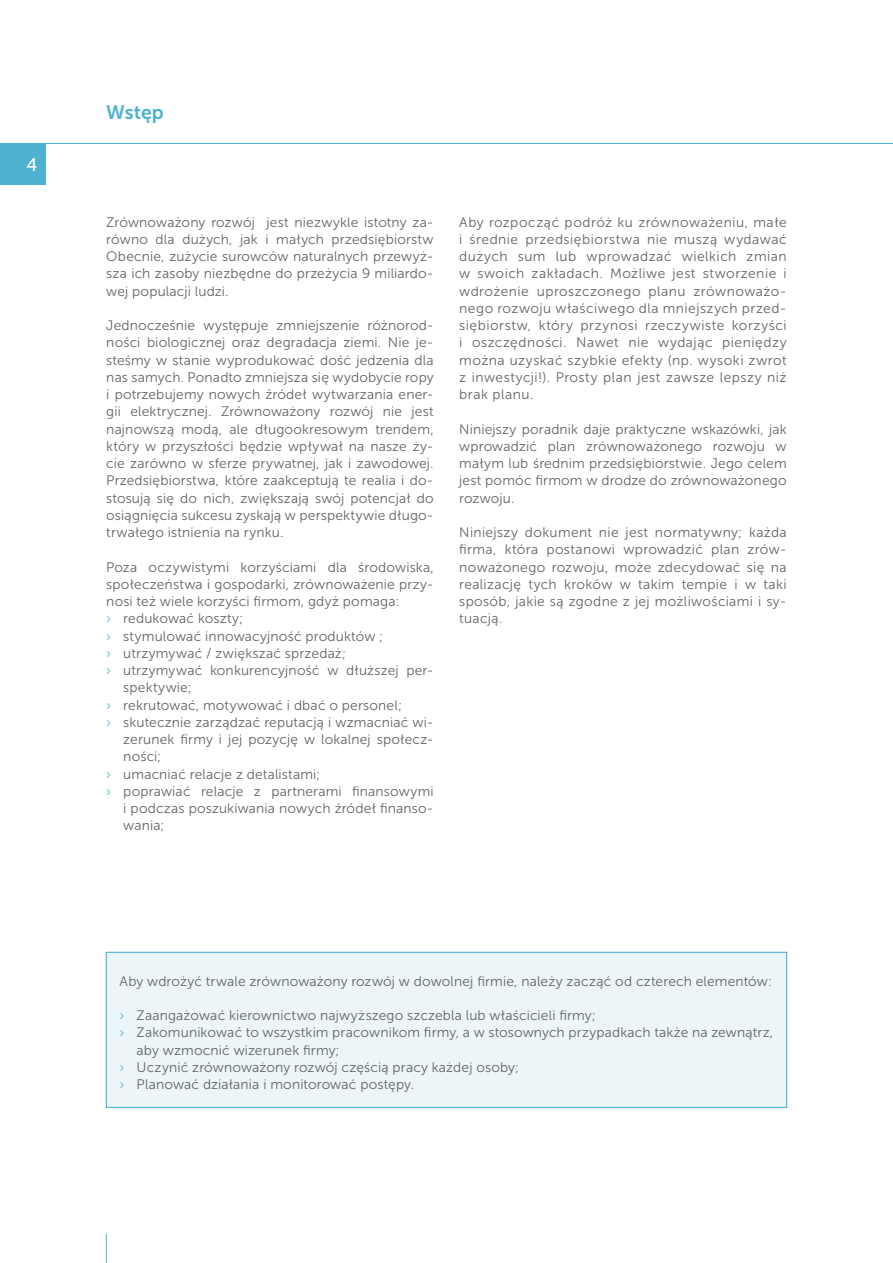
<style>
.page{position:relative;width:893px;height:1263px;background:#fff}
.page>*{position:absolute;margin:0;border:0;box-sizing:border-box;transform-origin:0 0}
.t1{font:19.5px "Museo Sans 700";color:#4fb3cf}
.t2{font:18px "Museo Sans 500";color:#fff}
.t3{font:13.8px/17.2px "Museo Sans 300";letter-spacing:.015em;color:#636466;text-align:justify}
.s1{color:#4fb3cf}
</style>
<div class="page">
<hr style="left:106px;top:1233px;width:1px;height:30px;background:#4fb3cf">
<hr style="left:0;top:143px;width:893px;height:1px;background:#4fb3cf">
<div style="left:0;top:143px;width:46px;height:41px;background:#4fb3cf"></div>
<div style="left:106px;top:952px;width:681px;height:155px;background:#ecf5f8"></div>
<div style="left:106px;top:952px;width:681px;height:156px;border:1px solid #4fb3cf"></div>
<h2 class="t2" style="left:27px;top:154px;width:12px">4</h2>
<h1 class="t1" style="left:106px;top:101px;width:59px">Wstęp</h1>
<p class="t3" style="left:106px;top:213px;width:329px">Zrównoważony rozwój jest niezwykle istotny za&shy;równo dla dużych, jak i małych przedsiębiorstw Obecnie, zużycie surowców naturalnych przewyż&shy;sza ich zasoby niezbędne do przeżycia 9 miliardo&shy;wej populacji ludzi.</p>
<p class="t3" style="left:106px;top:317px;width:329px">Jednocześnie występuje zmniejszenie różnorod&shy;ności biologicznej oraz degradacja ziemi. Nie je&shy;steśmy w stanie wyprodukować dość jedzenia dla nas samych. Ponadto zmniejsza się wydobycie ropy i potrzebujemy nowych źródeł wytwarzania ener&shy;gii elektrycznej. Zrównoważony rozwój nie jest najnowszą modą, ale długookresowym trendem, który w przyszłości będzie wpływał na nasze ży&shy;cie zarówno w sferze prywatnej, jak i zawodowej.<br>Przedsiębiorstwa, które zaakceptują te realia i do&shy;stosują się do nich, zwiększają swój potencjał do osiągnięcia sukcesu zyskają w perspektywie długo&shy;trwałego istnienia na rynku.</p>
<p class="t3" style="left:106px;top:558px;width:329px">Poza oczywistymi korzyściami dla środowiska,</p>
<p class="t3" style="left:106px;top:575px;width:329px">społeczeństwa i gospodarki, zrównoważenie przy-</p>
<p class="t3" style="left:106px;top:593px;width:295px">nosi też wiele korzyści firmom, gdyż pomaga:</p>
<p class="t3" style="left:106px;top:610px;width:138px"><span class="s1">›</span> redukować koszty;</p>
<p class="t3" style="left:106px;top:627px;width:279px"><span class="s1">›</span> stymulować innowacyjność produktów ;</p>
<p class="t3" style="left:106px;top:644px;width:241px"><span class="s1">›</span> utrzymywać / zwiększać sprzedaż;</p>
<p class="t3" style="left:106px;top:662px;width:329px"><span class="s1">›</span> utrzymywać konkurencyjność w dłuższej per-</p>
<p class="t3" style="left:123px;top:679px;width:70px">spektywie;</p>
<p class="t3" style="left:106px;top:696px;width:297px"><span class="s1">›</span> rekrutować, motywować i dbać o personel;</p>
<p class="t3" style="left:106px;top:713px;width:329px"><span class="s1">›</span> skutecznie zarządzać reputacją i wzmacniać wi-</p>
<p class="t3" style="left:123px;top:731px;width:312px">zerunek firmy i jej pozycję w lokalnej społecz-</p>
<p class="t3" style="left:123px;top:748px;width:40px">ności;</p>
<p class="t3" style="left:106px;top:765px;width:215px"><span class="s1">›</span> umacniać relacje z detalistami;</p>
<p class="t3" style="left:106px;top:782px;width:329px"><span class="s1">›</span> poprawiać relacje z partnerami finansowymi</p>
<p class="t3" style="left:123px;top:800px;width:312px">i podczas poszukiwania nowych źródeł finanso-</p>
<p class="t3" style="left:123px;top:817px;width:43px">wania;</p>
<p class="t3" style="left:459px;top:213px;width:329px">Aby rozpocząć podróż ku zrównoważeniu, małe i średnie przedsiębiorstwa nie muszą wydawać dużych sum lub wprowadzać wielkich zmian w swoich zakładach. Możliwe jest stworzenie i wdrożenie uproszczonego planu zrównoważo&shy;nego rozwoju właściwego dla mniejszych przed&shy;siębiorstw, który przynosi rzeczywiste korzyści i oszczędności. Nawet nie wydając pieniędzy można uzyskać szybkie efekty (np. wysoki zwrot z inwestycji!). Prosty plan jest zawsze lepszy niż brak planu.</p>
<p class="t3" style="left:459px;top:420px;width:329px">Niniejszy poradnik daje praktyczne wskazówki, jak wprowadzić plan zrównoważonego rozwoju w małym lub średnim przedsiębiorstwie. Jego celem jest pomóc firmom w drodze do zrównoważonego rozwoju.</p>
<p class="t3" style="left:459px;top:524px;width:329px">Niniejszy dokument nie jest normatywny; każda firma, która postanowi wprowadzić plan zrów&shy;noważonego rozwoju, może zdecydować się na realizację tych kroków w takim tempie i w taki sposób, jakie są zgodne z jej możliwościami i sy&shy;tuacją.</p>
<p class="t3" style="left:120px;top:972px;width:654px">Aby wdrożyć trwale zrównoważony rozwój w dowolnej firmie, należy zacząć od czterech elementów:</p>
<p class="t3" style="left:120px;top:1007px;width:478px"><span class="s1">›</span> Zaangażować kierownictwo najwyższego szczebla lub właścicieli firmy;</p>
<p class="t3" style="left:120px;top:1024px;width:655px"><span class="s1">›</span> Zakomunikować to wszystkim pracownikom firmy, a w stosownych przypadkach także na zewnątrz,</p>
<p class="t3" style="left:137px;top:1041px;width:205px">aby wzmocnić wizerunek firmy;</p>
<p class="t3" style="left:120px;top:1058px;width:401px"><span class="s1">›</span> Uczynić zrównoważony rozwój częścią pracy każdej osoby;</p>
<p class="t3" style="left:120px;top:1076px;width:296px"><span class="s1">›</span> Planować działania i monitorować postępy.</p>
</div>
